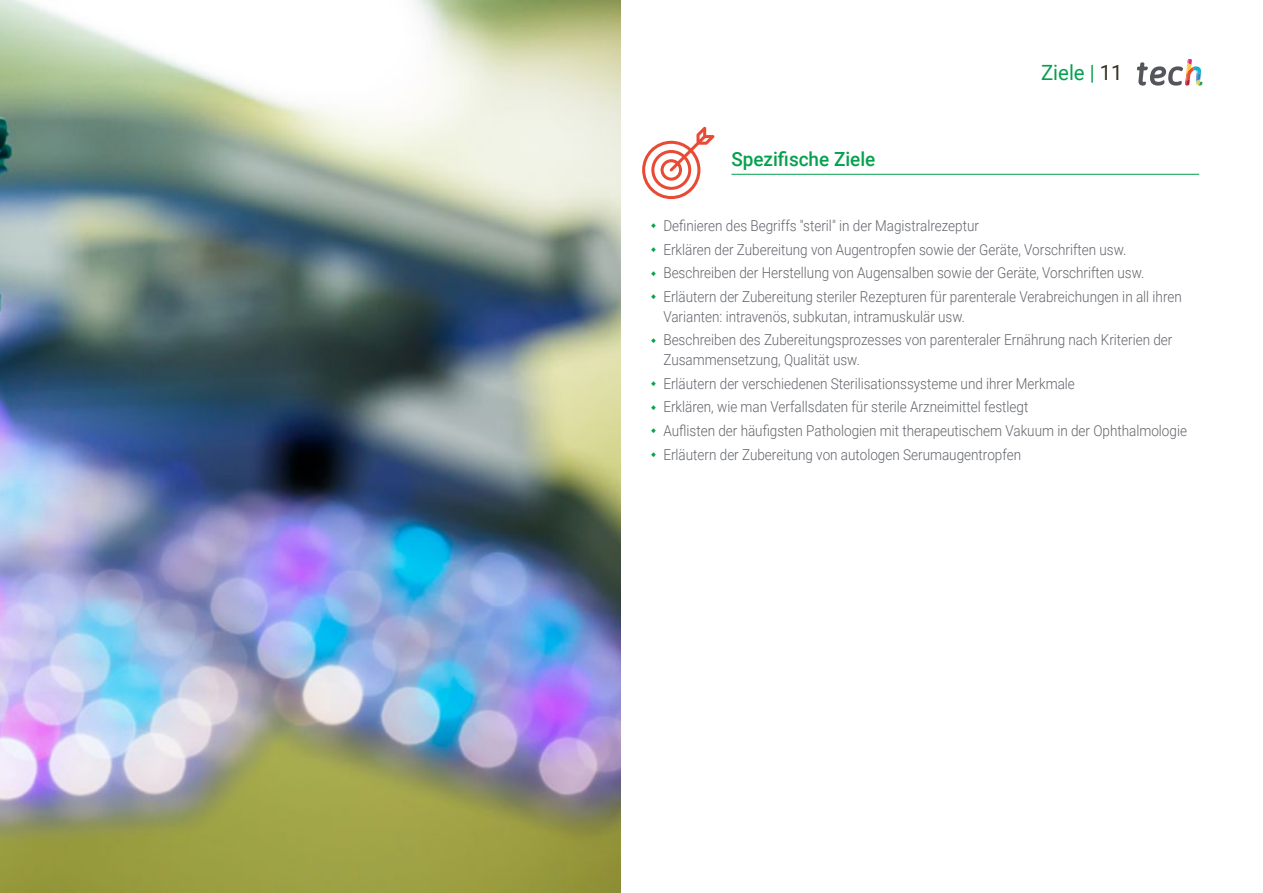
<style>
.page{position:relative;width:1263px;height:893px;background:#fff}
.page>*{position:absolute;margin:0;border:0;box-sizing:border-box;transform-origin:0 0}
.t1{font:21px "Roboto";color:#04a14d}
.t2{font:500 19.5px "Roboto";color:#04a14d}
.t3{font:300 15px/23.7px "Roboto";color:#61646a;scale:.9 1}
.s1{color:#312e20}
</style>
<div class="page">
<hr style="left:731px;top:174px;width:468px;height:1px;background:#04a14d">
<svg style="left:642px;top:127px;width:72px;height:72px"></svg>
<img style="left:0;top:0;width:621px;height:893px">
<svg style="left:1137px;top:59px;width:65px;height:27px"></svg>
<h2 class="t2" style="left:731px;top:145px;width:145px">Spezifische Ziele</h2>
<h1 class="t1" style="left:1041px;top:57px;width:83px">Ziele | <span class="s1">11</span></h1>
<p class="t3" style="left:663px;top:213px;width:577px">Definieren des Begriffs "steril" in der Magistralrezeptur<br>Erklären der Zubereitung von Augentropfen sowie der Geräte, Vorschriften usw.<br>Beschreiben der Herstellung von Augensalben sowie der Geräte, Vorschriften usw.<br>Erläutern der Zubereitung steriler Rezepturen für parenterale Verabreichungen in all ihren</p>
<p class="t3" style="left:663px;top:304px;width:567px">Varianten: intravenös, subkutan, intramuskulär usw.<br>Beschreiben des Zubereitungsprozesses von parenteraler Ernährung nach Kriterien der</p>
<p class="t3" style="left:663px;top:347px;width:583px">Zusammensetzung, Qualität usw.<br>Erläutern der verschiedenen Sterilisationssysteme und ihrer Merkmale<br>Erklären, wie man Verfallsdaten für sterile Arzneimittel festlegt<br>Auflisten der häufigsten Pathologien mit therapeutischem Vakuum in der Ophthalmologie Erläutern der Zubereitung von autologen Serumaugentropfen</p>
</div>
